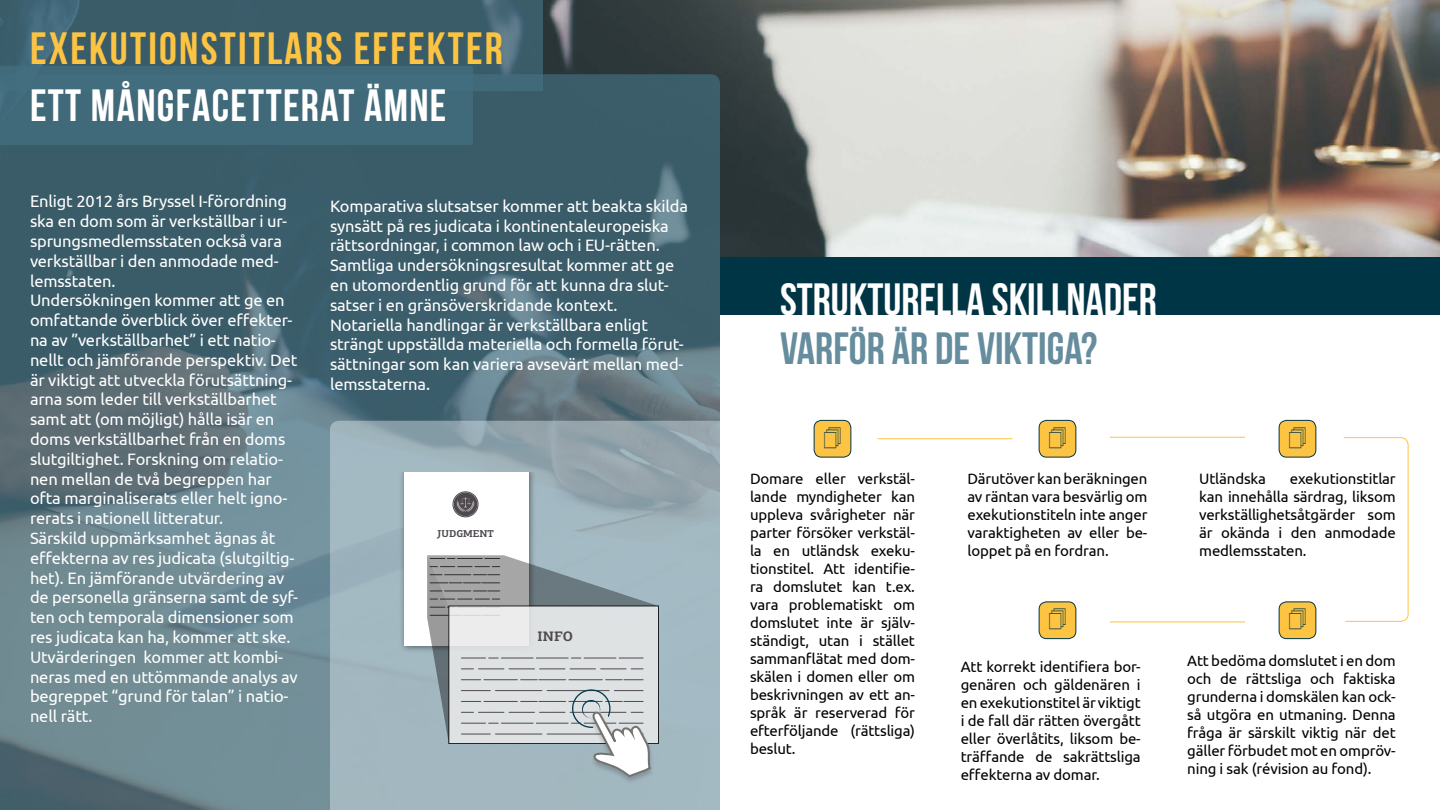
<style>
.page{position:relative;width:1440px;height:810px;background:#fff}
.page>*{position:absolute;margin:0;border:0;box-sizing:border-box;transform-origin:0 0}
.t1{font:700 45px "Bebas Neue";letter-spacing:.05em;color:#fdc443}
.t2{font:700 45px "Bebas Neue";color:#fff}
.t3{font:700 45px "Bebas Neue";letter-spacing:.03em;color:#fff}
.t4{font:700 45px "Bebas Neue";color:#668d9d}
.t5{font:16.5px/19.8px "Ubuntu";letter-spacing:-.01em;color:#fff}
.t6{font:15px/18px "Ubuntu";letter-spacing:-.01em;color:#000;text-align:justify}
.t7{font:700 13.8px "PF Centro Slab Pro";color:#4e4950}
.t8{font:700 9.98px "PF Centro Slab Pro";color:#4e4950}
</style>
<div class="page">
<img style="left:543px;top:0;width:897px;height:257px">
<svg style="left:0;top:74px;width:720px;height:736px;background:#526f7a"></svg>
<div style="left:720px;top:257px;width:720px;height:60px;background:#003545"></div>
<div style="left:720px;top:315px;width:720px;height:495px;background:#fff"></div>
<svg style="left:0;top:0;width:543px;height:90px;background:#3c5e6c"></svg>
<div style="left:0;top:66px;width:472px;height:79px;background:#406979"></div>
<svg style="left:330px;top:421px;width:390px;height:389px;background:#9eb2bb"></svg>
<div style="left:814px;top:420px;width:37px;height:37px;background:#fdc443;border-radius:8px"></div>
<div style="left:814px;top:420px;width:37px;height:38px;border:1px solid #003545;border-radius:8px"></div>
<div style="left:1039px;top:420px;width:37px;height:37px;background:#fdc443;border-radius:8px"></div>
<div style="left:1039px;top:420px;width:37px;height:38px;border:1px solid #003545;border-radius:8px"></div>
<div style="left:1279px;top:420px;width:37px;height:37px;background:#fdc443;border-radius:8px"></div>
<div style="left:1279px;top:420px;width:37px;height:38px;border:1px solid #003545;border-radius:8px"></div>
<div style="left:1039px;top:602px;width:37px;height:37px;background:#fdc443;border-radius:8px"></div>
<div style="left:1039px;top:602px;width:37px;height:37px;border:1px solid #003545;border-radius:8px"></div>
<div style="left:1279px;top:602px;width:37px;height:37px;background:#fdc443;border-radius:8px"></div>
<div style="left:1279px;top:602px;width:37px;height:37px;border:1px solid #003545;border-radius:8px"></div>
<hr style="left:878px;top:438px;width:134px;height:1px;background:#fdc443">
<hr style="left:1110px;top:437px;width:135px;height:1px;background:#fdc443">
<hr style="left:1110px;top:622px;width:135px;height:1px;background:#fdc443">
<svg style="left:1343px;top:437px;width:66px;height:185px"></svg>
<img style="left:397px;top:472px;width:142px;height:184px">
<div style="left:405px;top:472px;width:124px;height:174px;background:#fff"></div>
<div style="left:454px;top:492px;width:23px;height:24px;background:#4e4950;border-radius:50%"></div>
<svg style="left:456px;top:497px;width:19px;height:15px"></svg>
<div style="left:453px;top:492px;width:25px;height:25px;border:1px solid #4e4950;border-radius:50%"></div>
<div style="left:576px;top:697px;width:88px;height:99px;background:#a2b8c0"></div>
<svg style="left:427px;top:555px;width:232px;height:223px;background:#bcc3c6"></svg>
<h1 class="t1" style="left:30px;top:24px;width:474px">EXEKUTIONSTITLARS EFFEKTER</h1>
<h1 class="t3" style="left:30px;top:81px;width:418px">ETT MÅNGFACETTERAT ÄMNE</h1>
<p class="t5" style="left:30px;top:191px;width:270px">Enligt 2012 års Bryssel I-förordning ska en dom som är verkställbar i ur&shy;sprungsmedlemsstaten också vara verkställbar i den anmodade med&shy;lemsstaten.<br>Undersökningen kommer att ge en omfattande överblick över effekter&shy;na av ”verkställbarhet” i ett natio&shy;nellt och jämförande perspektiv. Det är viktigt att utveckla förutsättning&shy;arna som leder till verkställbarhet samt att (om möjligt) hålla isär en doms verkställbarhet från en doms slutgiltighet. Forskning om relatio&shy;nen mellan de två begreppen har ofta marginaliserats eller helt igno&shy;rerats i nationell litteratur.<br>Särskild uppmärksamhet ägnas åt effekterna av res judicata (slutgiltig&shy;het). En jämförande utvärdering av de personella gränserna samt de syf&shy;ten och temporala dimensioner som res judicata kan ha, kommer att ske.<br>Utvärderingen kommer att kombi&shy;neras med en uttömmande analys av begreppet “grund för talan” i natio&shy;nell rätt.</p>
<p class="t5" style="left:330px;top:196px;width:360px">Komparativa slutsatser kommer att beakta skilda synsätt på res judicata i kontinentaleuropeiska rättsordningar, i common law och i EU-rätten.<br>Samtliga undersökningsresultat kommer att ge en utomordentlig grund för att kunna dra slut&shy;satser i en gränsöverskridande kontext.<br>Notariella handlingar är verkställbara enligt strängt uppställda materiella och formella förut&shy;sättningar som kan variera avsevärt mellan med&shy;lemsstaterna.</p>
<p class="t8" style="left:437px;top:528px;width:58px">JUDGMENT</p>
<p class="t7" style="left:537px;top:627px;width:37px">INFO</p>
<h1 class="t2" style="left:780px;top:275px;width:378px">STRUKTURELLA SKILLNADER</h1>
<h1 class="t4" style="left:780px;top:324px;width:319px">VARFÖR ÄR DE VIKTIGA?</h1>
<p class="t6" style="left:750px;top:469px;width:167px">Domare eller verkstäl&shy;lande myndigheter kan uppleva svårigheter när parter försöker verkstäl&shy;la en utländsk exeku&shy;tionstitel. Att identifie&shy;ra domslutet kan t.ex. vara problematiskt om domslutet inte är själv&shy;ständigt, utan i stället sammanflätat med dom&shy;skälen i domen eller om beskrivningen av ett an&shy;språk är reserverad för efterföljande (rättsliga) beslut.</p>
<p class="t6" style="left:968px;top:469px;width:182px">Därutöver kan beräkningen av räntan vara besvärlig om exekutionstiteln inte anger varaktigheten av eller be&shy;loppet på en fordran.</p>
<p class="t6" style="left:961px;top:657px;width:182px">Att korrekt identifiera bor&shy;genären och gäldenären i en exekutionstitel är viktigt i de fall där rätten övergått eller överlåtits, liksom be&shy;träffande de sakrättsliga effekterna av domar.</p>
<p class="t6" style="left:1199px;top:469px;width:198px;text-indent:91px">exekutionstitlar kan innehålla särdrag, liksom verkställighetsåtgärder som är okända i den anmodade medlemsstaten.</p>
<p class="t6" style="left:1199px;top:469px;width:68px">Utländska</p>
<p class="t6" style="left:1187px;top:651px;width:210px">Att bedöma domslutet i en dom och de rättsliga och faktiska grunderna i domskälen kan ock&shy;så utgöra en utmaning. Denna fråga är särskilt viktig när det gäller förbudet mot en ompröv&shy;ning i sak (révision au fond).</p>
</div>
